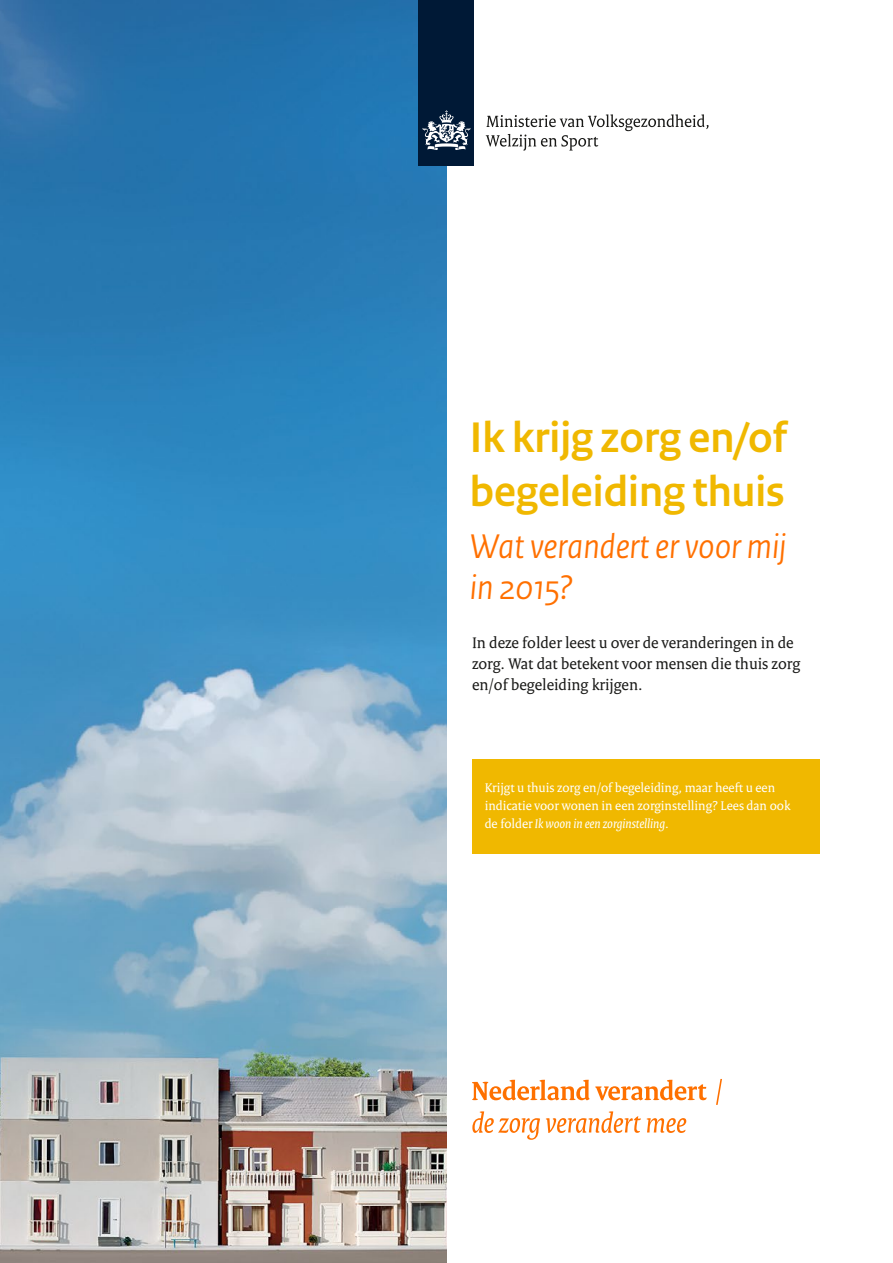
<style>
.page{position:relative;width:893px;height:1263px;background:#fff}
.page>*{position:absolute;margin:0;border:0;box-sizing:border-box;transform-origin:0 0}
.t1{font:700 45px/54px "Rijksoverheid Sans Heading";color:#f0b800}
.t2{font:italic 36px/40.5px "Rijksoverheid Sans Heading";color:#ff7000}
.t3{font:16.5px/21px "Rijksoverheid Serif";color:#1a1a18}
.t4{font:13.5px/18px "Rijksoverheid Serif";color:#fff}
.s1{font-style:italic}
</style>
<div class="page">
<img style="left:0;top:0;width:446px;height:1263px">
<svg style="left:472px;top:1080px;width:235px;height:20px"></svg>
<svg style="left:716px;top:1079px;width:6px;height:26px"></svg>
<svg style="left:472px;top:1111px;width:68px;height:29px"></svg>
<svg style="left:546px;top:1111px;width:95px;height:22px"></svg>
<svg style="left:647px;top:1118px;width:39px;height:15px"></svg>
<div style="left:419px;top:0;width:55px;height:166px;background:#001936"></div>
<svg style="left:423px;top:110px;width:47px;height:40px"></svg>
<svg style="left:486px;top:114px;width:222px;height:37px"></svg>
<div style="left:472px;top:759px;width:347px;height:95px;background:#f0b800"></div>
<h1 class="t1" style="left:470px;top:411px;width:318px">Ik krijg zorg en/of begeleiding thuis</h1>
<h2 class="t2" style="left:470px;top:527px;width:318px">Wat verandert er voor mij in 2015?</h2>
<p class="t3" style="left:472px;top:632px;width:330px">In deze folder leest u over de veranderingen in de zorg. Wat dat betekent voor mensen die thuis zorg en/of begeleiding krijgen.</p>
<p class="t4" style="left:485px;top:779px;width:307px">Krijgt u thuis zorg en/of begeleiding, maar heeft u een indicatie voor wonen in een zorginstelling? Lees dan ook de folder <span class="s1">Ik woon in een zorginstelling</span>.</p>
</div>
